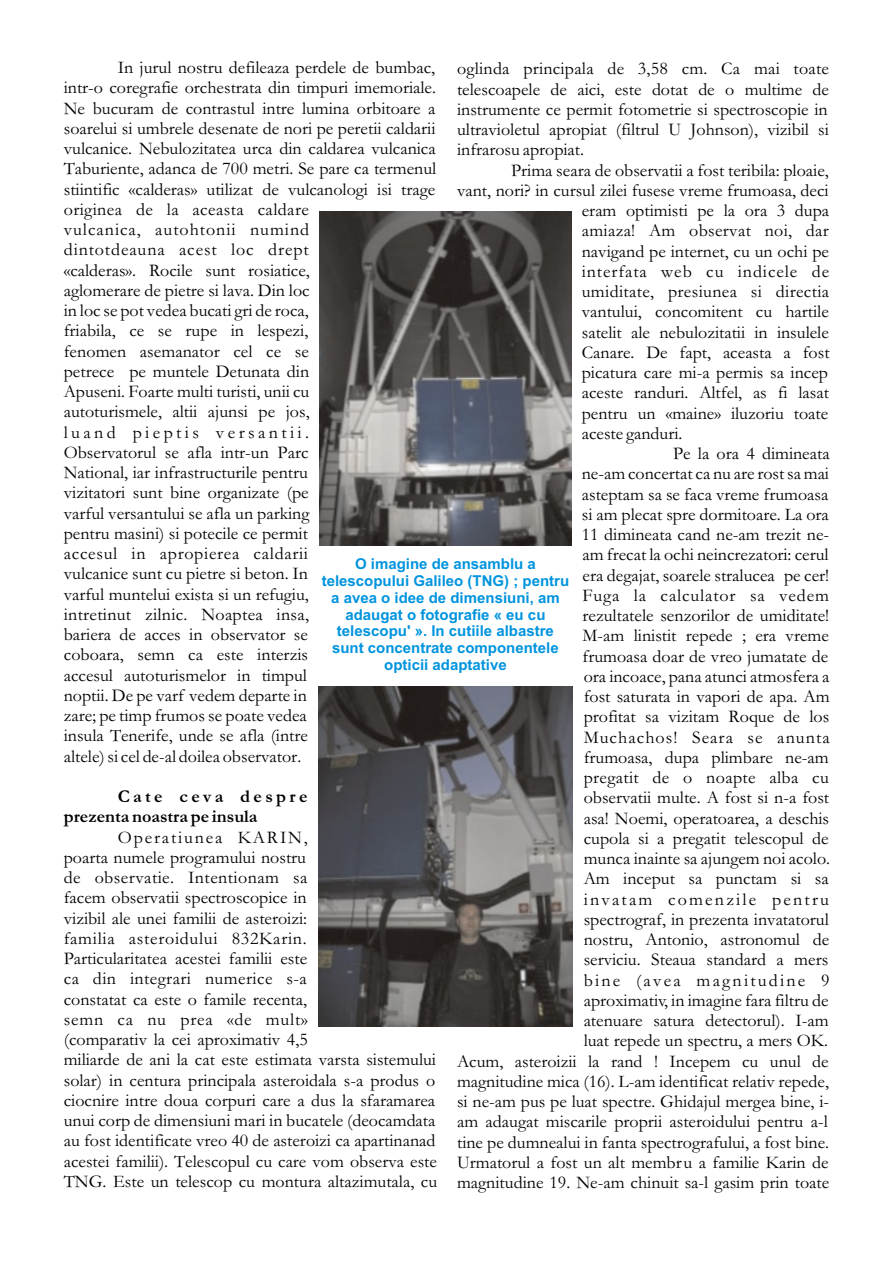
<style>
.page{position:relative;width:894px;height:1263px;background:#fff}
.page>*{position:absolute;margin:0;border:0;box-sizing:border-box;transform-origin:0 0}
.t1{font:18px/20px "Garamond";color:#000;text-align:justify}
.t2{font:18px "Garamond";letter-spacing:.05em;color:#000}
.t3{font:18px "Garamond";letter-spacing:.04em;color:#000}
.t4{font:18px "Garamond";letter-spacing:.02em;color:#000}
.t5{font:18px "Garamond";letter-spacing:.025em;color:#000}
.t6{font:18px "Garamond";letter-spacing:.055em;color:#000}
.t7{font:18px "Garamond";letter-spacing:.06em;color:#000}
.t8{font:700 18px "Garamond";color:#000}
.t9{font:18px "Garamond";letter-spacing:.19em;color:#000}
.t10{font:18px "Garamond";letter-spacing:.12em;color:#000}
.t11{font:18px "Garamond";letter-spacing:.125em;color:#000}
.t12{font:18px "Garamond";letter-spacing:.045em;color:#000}
.t13{font:18px "Garamond";letter-spacing:.1em;color:#000}
.t14{font:700 18px "Garamond";letter-spacing:.185em;color:#000}
.t15{font:700 15px/16.8px "Arial";color:#0094de;text-align:center}
</style>
<div class="page">
<img style="left:318px;top:686px;width:255px;height:341px">
<img style="left:320px;top:211px;width:251px;height:335px">
<p class="t1" style="left:64px;top:59px;width:767px;line-height:20.9px;text-indent:54px">In jurul nostru defileaza perdele de bumbac, oglinda principala de 3,58 cm. Ca mai toate intr-o coregrafie orchestrata din timpuri imemoriale. telescoapele de aici, este dotat de o multime de Ne bucuram de contrastul intre lumina orbitoare a instrumente ce permit fotometrie si spectroscopie in</p>
<p class="t1" style="left:64px;top:121px;width:767px;text-align:left">soarelui si umbrele desenate de nori pe peretii caldarii ultravioletul apropiat (filtrul U Johnson), vizibil si vulcanice. Nebulozitatea urca din caldarea vulcanica infrarosu apropiat.<br>Taburiente, adanca de 700 metri. Se pare ca termenul</p>
<p class="t1" style="left:64px;top:162px;width:767px;text-indent:447px">Prima seara de observatii a fost teribila: ploaie, stiintific «calderas» utilizat de vulcanologi isi trage vant, nori? in cursul zilei fusese vreme frumoasa, deci originea de la aceasta caldare</p>
<p class="t1" style="left:582px;top:203px;width:249px">eram optimisti pe la ora 3 dupa</p>
<p class="t6" style="left:64px;top:223px;width:247px">vulcanica, autohtonii numind</p>
<p class="t4" style="left:582px;top:225px;width:249px">amiaza! Am observat noi, dar</p>
<p class="t2" style="left:64px;top:244px;width:246px">dintotdeauna acest loc drept</p>
<p class="t1" style="left:582px;top:243px;width:249px">navigand pe internet, cu un ochi pe</p>
<p class="t1" style="left:64px;top:262px;width:248px">«calderas». Rocile sunt rosiatice,</p>
<p class="t2" style="left:582px;top:265px;width:249px">interfata web cu indicele de</p>
<p class="t1" style="left:64px;top:282px;width:247px">aglomerare de pietre si lava. Din loc</p>
<p class="t4" style="left:582px;top:285px;width:249px">umiditate, presiunea si directia</p>
<p class="t1" style="left:64px;top:303px;width:247px">in loc se pot vedea bucati gri de roca,</p>
<p class="t1" style="left:582px;top:304px;width:249px">vantului, concomitent cu hartile</p>
<p class="t1" style="left:64px;top:323px;width:246px">friabila, ce se rupe in lespezi,</p>
<p class="t1" style="left:582px;top:324px;width:249px">satelit ale nebulozitatii in insulele</p>
<p class="t1" style="left:64px;top:343px;width:247px">fenomen asemanator cel ce se</p>
<p class="t1" style="left:582px;top:344px;width:249px">Canare. De fapt, aceasta a fost</p>
<p class="t1" style="left:64px;top:363px;width:247px">petrece pe muntele Detunata din</p>
<p class="t1" style="left:582px;top:365px;width:248px">picatura care mi-a permis sa incep</p>
<p class="t1" style="left:64px;top:384px;width:247px">Apuseni. Foarte multi turisti, unii cu</p>
<p class="t1" style="left:582px;top:385px;width:249px">aceste randuri. Altfel, as fi lasat</p>
<p class="t1" style="left:64px;top:404px;width:247px">autoturismele, altii ajunsi pe jos,</p>
<p class="t1" style="left:582px;top:405px;width:248px">pentru un «maine» iluzoriu toate</p>
<p class="t9" style="left:64px;top:426px;width:247px">luand pieptis versantii.</p>
<p class="t1" style="left:582px;top:425px;width:102px">aceste ganduri.</p>
<p class="t1" style="left:64px;top:444px;width:246px">Observatorul se afla intr-un Parc</p>
<p class="t1" style="left:673px;top:446px;width:158px">Pe la ora 4 dimineata</p>
<p class="t1" style="left:64px;top:465px;width:246px">National, iar infrastructurile pentru</p>
<p class="t1" style="left:582px;top:466px;width:249px">ne-am concertat ca nu are rost sa mai</p>
<p class="t1" style="left:64px;top:485px;width:247px">vizitatori sunt bine organizate (pe</p>
<p class="t1" style="left:582px;top:486px;width:248px">asteptam sa se faca vreme frumoasa</p>
<p class="t1" style="left:64px;top:505px;width:247px">varful versantului se afla un parking</p>
<p class="t1" style="left:582px;top:506px;width:249px">si am plecat spre dormitoare. La ora</p>
<p class="t1" style="left:64px;top:525px;width:246px">pentru masini) si potecile ce permit</p>
<p class="t1" style="left:582px;top:527px;width:249px">11 dimineata cand ne-am trezit ne-</p>
<p class="t3" style="left:64px;top:547px;width:246px">accesul in apropierea caldarii</p>
<p class="t1" style="left:583px;top:547px;width:248px">am frecat la ochi neincrezatori: cerul</p>
<p class="t1" style="left:64px;top:566px;width:246px">vulcanice sunt cu pietre si beton. In</p>
<p class="t1" style="left:583px;top:567px;width:248px">era degajat, soarele stralucea pe cer!</p>
<p class="t1" style="left:64px;top:586px;width:247px">varful muntelui exista si un refugiu,</p>
<p class="t2" style="left:583px;top:589px;width:248px">Fuga la calculator sa vedem</p>
<p class="t1" style="left:64px;top:606px;width:247px">intretinut zilnic. Noaptea insa,</p>
<p class="t1" style="left:583px;top:608px;width:248px">rezultatele senzorilor de umiditate!</p>
<p class="t1" style="left:64px;top:627px;width:246px">bariera de acces in observator se</p>
<p class="t1" style="left:583px;top:628px;width:248px">M-am linistit repede ; era vreme</p>
<p class="t1" style="left:64px;top:647px;width:246px">coboara, semn ca este interzis</p>
<p class="t1" style="left:583px;top:648px;width:247px">frumoasa doar de vreo jumatate de</p>
<p class="t1" style="left:64px;top:667px;width:245px">accesul autoturismelor in timpul</p>
<p class="t1" style="left:584px;top:668px;width:247px">ora incoace, pana atunci atmosfera a</p>
<p class="t1" style="left:64px;top:687px;width:245px">noptii. De pe varf vedem departe in</p>
<p class="t1" style="left:584px;top:689px;width:247px">fost saturata in vapori de apa. Am</p>
<p class="t1" style="left:64px;top:708px;width:245px">zare; pe timp frumos se poate vedea</p>
<p class="t1" style="left:584px;top:709px;width:247px">profitat sa vizitam Roque de los</p>
<p class="t1" style="left:64px;top:728px;width:246px">insula Tenerife, unde se afla (intre</p>
<p class="t7" style="left:584px;top:731px;width:247px">Muchachos! Seara se anunta</p>
<p class="t1" style="left:64px;top:748px;width:239px">altele) si cel de-al doilea observator.</p>
<p class="t1" style="left:584px;top:749px;width:247px">frumoasa, dupa plimbare ne-am pregatit de o noapte alba cu</p>
<p class="t14" style="left:118px;top:790px;width:191px">Cate ceva despre</p>
<p class="t1" style="left:584px;top:790px;width:247px">observatii multe. A fost si n-a fost</p>
<p class="t8" style="left:64px;top:811px;width:195px">prezenta noastra pe insula</p>
<p class="t1" style="left:584px;top:810px;width:247px">asa! Noemi, operatoarea, a deschis</p>
<p class="t13" style="left:118px;top:831px;width:192px">Operatiunea KARIN,</p>
<p class="t1" style="left:584px;top:830px;width:246px">cupola si a pregatit telescopul de</p>
<p class="t1" style="left:64px;top:849px;width:244px">poarta numele programului nostru</p>
<p class="t1" style="left:584px;top:851px;width:248px">munca inainte sa ajungem noi acolo.</p>
<p class="t5" style="left:64px;top:871px;width:245px">de observatie. Intentionam sa</p>
<p class="t1" style="left:584px;top:871px;width:247px">Am inceput sa punctam si sa</p>
<p class="t1" style="left:64px;top:890px;width:244px">facem observatii spectroscopice in</p>
<p class="t10" style="left:584px;top:893px;width:247px">invatam comenzile pentru</p>
<p class="t1" style="left:64px;top:910px;width:245px">vizibil ale unei familii de asteroizi:</p>
<p class="t1" style="left:584px;top:911px;width:247px">spectrograf, in prezenta invatatorul</p>
<p class="t3" style="left:64px;top:932px;width:244px">familia asteroidului 832Karin.</p>
<p class="t1" style="left:584px;top:932px;width:247px">nostru, Antonio, astronomul de</p>
<p class="t1" style="left:64px;top:951px;width:245px">Particularitatea acestei familii este</p>
<p class="t1" style="left:584px;top:952px;width:246px">serviciu. Steaua standard a mers</p>
<p class="t5" style="left:64px;top:973px;width:245px">ca din integrari numerice s-a</p>
<p class="t11" style="left:584px;top:974px;width:247px">bine (avea magnitudine 9</p>
<p class="t1" style="left:64px;top:991px;width:245px">constatat ca este o famile recenta,</p>
<p class="t1" style="left:584px;top:992px;width:246px">aproximativ, in imagine fara filtru de</p>
<p class="t12" style="left:64px;top:1013px;width:245px">semn ca nu prea «de mult»</p>
<p class="t1" style="left:584px;top:1013px;width:246px">atenuare satura detectorul). I-am</p>
<p class="t1" style="left:64px;top:1032px;width:246px">(comparativ la cei aproximativ 4,5</p>
<p class="t15" style="left:322px;top:557px;width:249px">O imagine de ansamblu a telescopului Galileo (TNG) ; pentru a avea o idee de dimensiuni, am adaugat o fotografie « eu cu telescopu' ». In cutiile albastre sunt concentrate componentele opticii adaptative</p>
<p class="t1" style="left:64px;top:1033px;width:767px;line-height:18.9px;text-align:right">luat repede un spectru, a mers OK.<br>miliarde de ani la cat este estimata varsta sistemului Acum, asteroizii la rand ! Incepem cu unul de</p>
<p class="t1" style="left:64px;top:1073px;width:767px">solar) in centura principala asteroidala s-a produs o magnitudine mica (16). L-am identificat relativ repede, ciocnire intre doua corpuri care a dus la sfaramarea si ne-am pus pe luat spectre. Ghidajul mergea bine, i&shy;unui corp de dimensiuni mari in bucatele (deocamdata am adaugat miscarile proprii asteroidului pentru a-l au fost identificate vreo 40 de asteroizi ca apartinanad tine pe dumnealui in fanta spectrografului, a fost bine. acestei familii). Telescopul cu care vom observa este Urmatorul a fost un alt membru a familie Karin de</p>
<p class="t1" style="left:64px;top:1175px;width:767px">TNG. Este un telescop cu montura altazimutala, cu magnitudine 19. Ne-am chinuit sa-l gasim prin toate</p>
</div>
